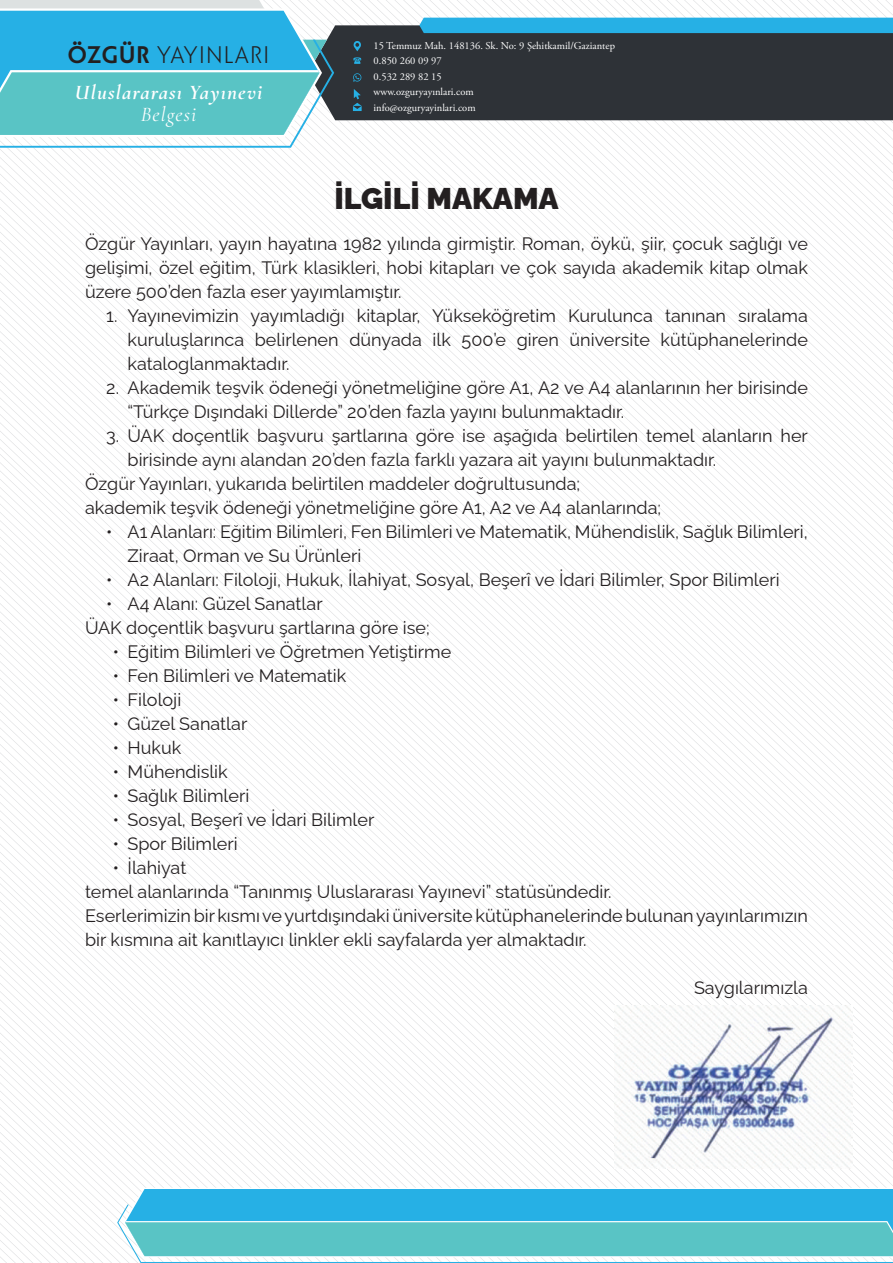
<style>
.page{position:relative;width:893px;height:1263px;background:#fff}
.page>*{position:absolute;margin:0;border:0;box-sizing:border-box;transform-origin:0 0}
.t1{font:900 30px "Raleway";color:#231f20}
.t2{font:300 24px "Fontanella";letter-spacing:.05em;color:#231f20}
.t3{font:italic 700 21px "Cormorant";letter-spacing:.05em;color:#fff}
.t4{font:italic 21px "Cormorant";letter-spacing:.05em;color:#fff}
.t5{font:18px/24px "Raleway";color:#231f20}
.t6{font:10.5px/15.6px "Adobe Garamond Pro";color:#fff}
.s1{font-weight:700}
</style>
<div class="page">
<svg style="left:0;top:785px;width:504px;height:272px"></svg>
<svg style="left:0;top:794px;width:495px;height:263px"></svg>
<svg style="left:0;top:802px;width:487px;height:255px"></svg>
<svg style="left:0;top:810px;width:478px;height:247px"></svg>
<svg style="left:0;top:818px;width:469px;height:239px"></svg>
<svg style="left:0;top:827px;width:460px;height:230px"></svg>
<svg style="left:0;top:835px;width:452px;height:222px"></svg>
<svg style="left:0;top:843px;width:443px;height:214px"></svg>
<svg style="left:0;top:852px;width:434px;height:205px"></svg>
<svg style="left:0;top:860px;width:425px;height:197px"></svg>
<svg style="left:0;top:868px;width:417px;height:189px"></svg>
<svg style="left:0;top:876px;width:408px;height:181px"></svg>
<svg style="left:0;top:883px;width:401px;height:174px"></svg>
<svg style="left:0;top:891px;width:392px;height:166px"></svg>
<svg style="left:0;top:900px;width:383px;height:157px"></svg>
<svg style="left:0;top:908px;width:374px;height:149px"></svg>
<svg style="left:0;top:916px;width:366px;height:141px"></svg>
<svg style="left:0;top:925px;width:357px;height:132px"></svg>
<svg style="left:0;top:933px;width:348px;height:124px"></svg>
<svg style="left:0;top:941px;width:339px;height:116px"></svg>
<svg style="left:0;top:949px;width:331px;height:108px"></svg>
<svg style="left:0;top:958px;width:322px;height:99px"></svg>
<svg style="left:0;top:966px;width:313px;height:91px"></svg>
<svg style="left:0;top:974px;width:304px;height:83px"></svg>
<svg style="left:0;top:983px;width:296px;height:74px"></svg>
<svg style="left:0;top:991px;width:287px;height:66px"></svg>
<svg style="left:0;top:999px;width:278px;height:58px"></svg>
<svg style="left:0;top:1007px;width:270px;height:50px"></svg>
<svg style="left:0;top:1016px;width:261px;height:41px"></svg>
<svg style="left:0;top:1024px;width:252px;height:33px"></svg>
<svg style="left:0;top:1032px;width:243px;height:25px"></svg>
<svg style="left:0;top:1041px;width:235px;height:16px"></svg>
<svg style="left:0;top:1049px;width:226px;height:8px"></svg>
<div style="left:334px;top:25px;width:85px;height:95px;background:#2e3237"></div>
<svg style="left:419px;top:0;width:474px;height:206px"></svg>
<svg style="left:0;top:0;width:334px;height:148px;background:#67c4d9"></svg>
<svg style="left:0;top:1057px;width:893px;height:206px"></svg>
<svg style="left:353px;top:41px;width:8px;height:10px"></svg>
<svg style="left:353px;top:57px;width:8px;height:7px"></svg>
<svg style="left:353px;top:73px;width:8px;height:9px"></svg>
<svg style="left:353px;top:89px;width:9px;height:22px"></svg>
<img style="left:614px;top:1006px;width:239px;height:162px">
<h2 class="t2" style="left:68px;top:39px;width:203px"><span class="s1">ÖZGÜR</span> YAYINLARI</h2>
<p class="t3" style="left:75px;top:79px;width:189px">Uluslararası Yayınevi</p>
<p class="t4" style="left:141px;top:102px;width:57px">Belgesi</p>
<p class="t6" style="left:374px;top:38px;width:243px">15 Temmuz Mah. 148136. Sk. No: 9 Şehitkamil/Gaziantep<br>0.850 260 09 97<br>0.532 289 82 15<br>www.ozguryayınlari.com<br>info@ozguryayinlari.com</p>
<h1 class="t1" style="left:334px;top:174px;width:226px">İLGİLİ MAKAMA</h1>
<p class="t5" style="left:85px;top:230px;width:724px;text-align:justify">Özgür Yayınları, yayın hayatına 1982 yılında girmiştir. Roman, öykü, şiir, çocuk sağlığı ve gelişimi, özel eğitim, Türk klasikleri, hobi kitapları ve çok sayıda akademik kitap olmak üzere 500’den fazla eser yayımlamıştır.</p>
<p class="t5" style="left:128px;top:302px;width:682px;text-align:justify;text-indent:-21px">1. Yayınevimizin yayımladığı kitaplar, Yükseköğretim Kurulunca tanınan sıralama kuruluşlarınca belirlenen dünyada ilk 500’e giren üniversite kütüphanelerinde kataloglanmaktadır.</p>
<p class="t5" style="left:128px;top:374px;width:682px;text-indent:-21px">2. Akademik teşvik ödeneği yönetmeliğine göre A1, A2 ve A4 alanlarının her birisinde “Türkçe Dışındaki Dillerde” 20’den fazla yayını bulunmaktadır.</p>
<p class="t5" style="left:106px;top:422px;width:703px">3. ÜAK doçentlik başvuru şartlarına göre ise aşağıda belirtilen temel alanların her</p>
<p class="t5" style="left:128px;top:446px;width:590px">birisinde aynı alandan 20’den fazla farklı yazara ait yayını bulunmaktadır.</p>
<p class="t5" style="left:85px;top:470px;width:497px">Özgür Yayınları, yukarıda belirtilen maddeler doğrultusunda;</p>
<p class="t5" style="left:85px;top:494px;width:578px">akademik teşvik ödeneği yönetmeliğine göre A1, A2 ve A4 alanlarında;</p>
<p class="t5" style="left:128px;top:518px;width:682px;text-indent:-21px">• A1 Alanları: Eğitim Bilimleri, Fen Bilimleri ve Matematik, Mühendislik, Sağlık Bilimleri,<br>Ziraat, Orman ve Su Ürünleri</p>
<p class="t5" style="left:106px;top:566px;width:675px">• A2 Alanları: Filoloji, Hukuk, İlahiyat, Sosyal, Beşerî ve İdari Bilimler, Spor Bilimleri</p>
<p class="t5" style="left:85px;top:590px;width:346px;text-indent:21px">• A4 Alanı: Güzel Sanatlar<br>ÜAK doçentlik başvuru şartlarına göre ise;</p>
<p class="t5" style="left:113px;top:638px;width:340px">• Eğitim Bilimleri ve Öğretmen Yetiştirme</p>
<p class="t5" style="left:113px;top:662px;width:235px">• Fen Bilimleri ve Matematik</p>
<p class="t5" style="left:113px;top:686px;width:70px">• Filoloji</p>
<p class="t5" style="left:113px;top:710px;width:136px">• Güzel Sanatlar</p>
<p class="t5" style="left:113px;top:734px;width:70px">• Hukuk</p>
<p class="t5" style="left:113px;top:758px;width:117px">• Mühendislik</p>
<p class="t5" style="left:113px;top:782px;width:138px">• Sağlık Bilimleri</p>
<p class="t5" style="left:113px;top:806px;width:263px">• Sosyal, Beşerî ve İdari Bilimler</p>
<p class="t5" style="left:113px;top:830px;width:127px">• Spor Bilimleri</p>
<p class="t5" style="left:85px;top:854px;width:724px;text-indent:28px">• İlahiyat<br>temel alanlarında “Tanınmış Uluslararası Yayınevi” statüsündedir.<br>Eserlerimizin bir kısmı ve yurtdışındaki üniversite kütüphanelerinde bulunan yayınlarımızın bir kısmına ait kanıtlayıcı linkler ekli sayfalarda yer almaktadır.</p>
<p class="t5" style="left:694px;top:974px;width:115px">Saygılarımızla</p>
</div>
